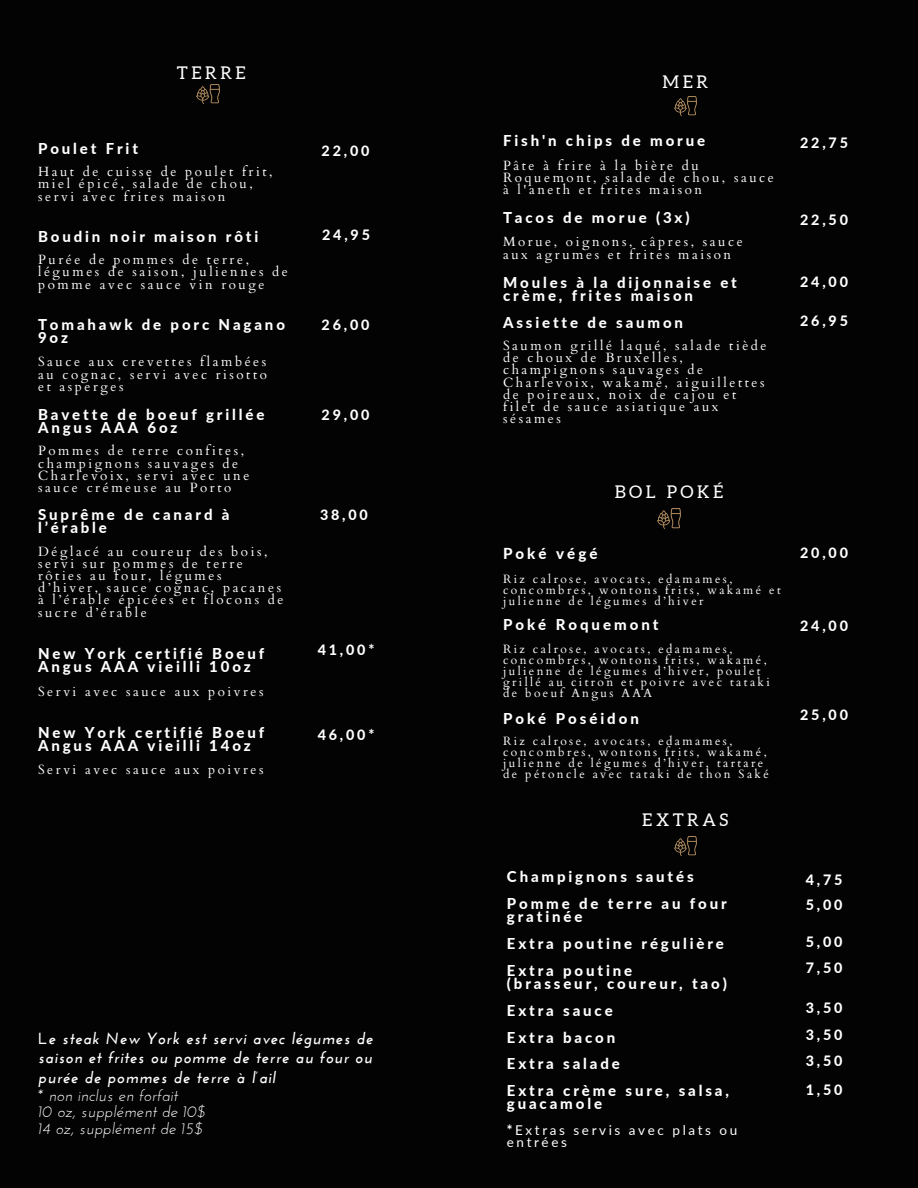
<style>
.page{position:relative;width:918px;height:1188px;background:#030304}
.page>*{position:absolute;margin:0;border:0;box-sizing:border-box;transform-origin:0 0}
.t1{font:17.55px "Aleo";letter-spacing:.2em;color:#fff}
.t2{font:italic 700 16.05px/19.2px "Josefin Sans";letter-spacing:.05em;color:#fff;text-align:justify}
.t3{font:italic 16.05px/16.8px "Josefin Sans";letter-spacing:.01em;color:#fff}
.t4{font:800 15.15px "Lato";letter-spacing:.2em;color:#fff}
.t5{font:800 15px/13.4px "Lato";letter-spacing:.19em;color:#fff}
.t6{font:800 14.25px "Lato";letter-spacing:.2em;color:#fff}
.t7{font:13.5px/12.3px "Lato";letter-spacing:.19em;color:#fff}
.t8{font:13.35px/12.3px "Cardo";letter-spacing:.19em;color:#fff}
.t9{font:12px/10.9px "Cardo";letter-spacing:.2em;color:#fff}
.s1{font-style:normal}
.s2{font-weight:800}
</style>
<div class="page">
<img style="left:674px;top:96px;width:23px;height:19px">
<img style="left:674px;top:837px;width:23px;height:19px">
<img style="left:658px;top:509px;width:22px;height:19px">
<img style="left:197px;top:84px;width:22px;height:19px">
<p class="t1" style="left:177px;top:63px;width:70px">TERRE</p>
<h4 class="t5" style="left:38px;top:141px;width:101px">Poulet Frit</h4>
<p class="t8" style="left:38px;top:166px;width:236px">Haut de cuisse de poulet frit, miel épicé, salade de chou, servi avec frites maison</p>
<h4 class="t5" style="left:38px;top:229px;width:222px">Boudin noir maison rôti</h4>
<p class="t8" style="left:38px;top:254px;width:251px">Purée de pommes de terre, légumes de saison, juliennes de pomme avec sauce vin rouge</p>
<h4 class="t5" style="left:38px;top:317px;width:248px">Tomahawk de porc Nagano<br>9oz</h4>
<p class="t8" style="left:38px;top:356px;width:230px;text-align:justify">Sauce aux crevettes flambées au cognac, servi avec risotto et asperges</p>
<h4 class="t5" style="left:38px;top:407px;width:228px">Bavette de boeuf grillée<br>Angus AAA 6oz</h4>
<h4 class="t8" style="left:38px;top:445px;width:213px">Pommes de terre confites, champignons sauvages de<br>Charlevoix, servi avec une sauce crémeuse au Porto</h4>
<h4 class="t5" style="left:38px;top:507px;width:193px">Suprême de canard à l’érable</h4>
<h1 class="t8" style="left:38px;top:545px;width:247px">Déglacé au coureur des bois, servi sur pommes de terre rôties au four, légumes d’hiver, sauce cognac, pacanes à l’érable épicées et flocons de sucre d’érable</h1>
<p class="t5" style="left:38px;top:646px;width:228px">New York certifié Boeuf<br>Angus AAA vieilli 10oz</p>
<h4 class="t8" style="left:38px;top:685px;width:227px">Servi avec sauce aux poivres</h4>
<h4 class="t5" style="left:38px;top:725px;width:228px">New York certifié Boeuf<br>Angus AAA vieilli 14oz</h4>
<h4 class="t8" style="left:38px;top:763px;width:227px">Servi avec sauce aux poivres</h4>
<h4 class="t6" style="left:322px;top:142px;width:49px">22,00</h4>
<h4 class="t6" style="left:322px;top:226px;width:49px">24,95</h4>
<h4 class="t6" style="left:322px;top:316px;width:49px">26,00</h4>
<h4 class="t6" style="left:322px;top:406px;width:49px">29,00</h4>
<h5 class="t6" style="left:320px;top:506px;width:49px">38,00</h5>
<h4 class="t6" style="left:318px;top:641px;width:58px">41,00*</h4>
<h4 class="t6" style="left:318px;top:726px;width:58px">46,00*</h4>
<h4 class="t2" style="left:38px;top:1031px;width:337px"><span class="s1">L</span>e steak New York est servi avec légumes de saison et frites ou pomme de terre au four ou purée de pommes de terre à l’ail</h4>
<h4 class="t3" style="left:38px;top:1088px;width:170px">* non inclus en forfait<br>10 oz, supplément de 10$<br>14 oz, supplément de 15$</h4>
<h1 class="t1" style="left:663px;top:72px;width:47px">MER</h1>
<p class="t5" style="left:503px;top:134px;width:204px">Fish'n chips de morue</p>
<h4 class="t8" style="left:503px;top:159px;width:272px">Pâte à frire à la bière du<br>Roquemont, salade de chou, sauce à l'aneth et frites maison</h4>
<h5 class="t5" style="left:503px;top:211px;width:188px">Tacos de morue (3x)</h5>
<h4 class="t8" style="left:503px;top:236px;width:241px">Morue, oignons, câpres, sauce aux agrumes et frites maison</h4>
<h5 class="t5" style="left:503px;top:275px;width:235px">Moules à la dijonnaise et crème, frites maison</h5>
<h4 class="t5" style="left:503px;top:315px;width:182px">Assiette de saumon</h4>
<h5 class="t8" style="left:503px;top:340px;width:265px">Saumon grillé laqué, salade tiède de choux de Bruxelles, champignons sauvages de<br>Charlevoix, wakamé, aiguillettes de poireaux, noix de cajou et filet de sauce asiatique aux sésames</h5>
<h5 class="t6" style="left:800px;top:134px;width:49px">22,75</h5>
<h5 class="t6" style="left:800px;top:211px;width:49px">22,50</h5>
<h4 class="t6" style="left:800px;top:273px;width:49px">24,00</h4>
<h4 class="t6" style="left:800px;top:312px;width:49px">26,95</h4>
<h5 class="t1" style="left:615px;top:482px;width:110px">BOL POKÉ</h5>
<h4 class="t4" style="left:503px;top:544px;width:96px">Poké végé</h4>
<h5 class="t9" style="left:503px;top:574px;width:279px">Riz calrose, avocats, edamames, concombres, wontons frits, wakamé et julienne de légumes d’hiver</h5>
<h4 class="t5" style="left:503px;top:617px;width:157px">Poké Roquemont</h4>
<h4 class="t9" style="left:503px;top:644px;width:268px">Riz calrose, avocats, edamames, concombres, wontons frits, wakamé, julienne de légumes d’hiver, poulet grillé au citron et poivre avec tataki de boeuf Angus AAA</h4>
<h5 class="t5" style="left:503px;top:711px;width:137px">Poké Poséidon</h5>
<h4 class="t9" style="left:503px;top:736px;width:267px">Riz calrose, avocats, edamames, concombres, wontons frits, wakamé, julienne de légumes d’hiver, tartare de pétoncle avec tataki de thon Saké</h4>
<h4 class="t1" style="left:642px;top:810px;width:88px">EXTRAS</h4>
<h5 class="t5" style="left:507px;top:870px;width:188px">Champignons sautés</h5>
<h4 class="t5" style="left:507px;top:897px;width:221px">Pomme de terre au four gratinée</h4>
<h5 class="t5" style="left:507px;top:937px;width:219px">Extra poutine régulière</h5>
<p class="t5" style="left:507px;top:963px;width:221px">Extra poutine<br>(brasseur, coureur, tao)</p>
<h4 class="t5" style="left:507px;top:1003px;width:107px">Extra sauce</h4>
<h4 class="t5" style="left:507px;top:1030px;width:110px">Extra bacon</h4>
<h4 class="t5" style="left:507px;top:1057px;width:114px">Extra salade</h4>
<h4 class="t5" style="left:507px;top:1083px;width:224px">Extra crème sure, salsa, guacamole</h4>
<h4 class="t7" style="left:507px;top:1123px;width:232px"><span class="s2">*</span>Extras servis avec plats ou entrées</h4>
<h4 class="t6" style="left:800px;top:544px;width:49px">20,00</h4>
<h4 class="t6" style="left:800px;top:617px;width:49px">24,00</h4>
<h4 class="t6" style="left:800px;top:706px;width:49px">25,00</h4>
<h4 class="t6" style="left:806px;top:871px;width:38px">4,75</h4>
<h4 class="t6" style="left:806px;top:896px;width:38px">5,00</h4>
<h2 class="t6" style="left:806px;top:933px;width:38px">5,00</h2>
<h3 class="t6" style="left:806px;top:959px;width:38px">7,50</h3>
<h1 class="t6" style="left:806px;top:999px;width:38px">3,50</h1>
<p class="t6" style="left:806px;top:1026px;width:38px">3,50</p>
<h4 class="t6" style="left:806px;top:1052px;width:38px">3,50</h4>
<h1 class="t6" style="left:806px;top:1081px;width:38px">1,50</h1>
</div>
